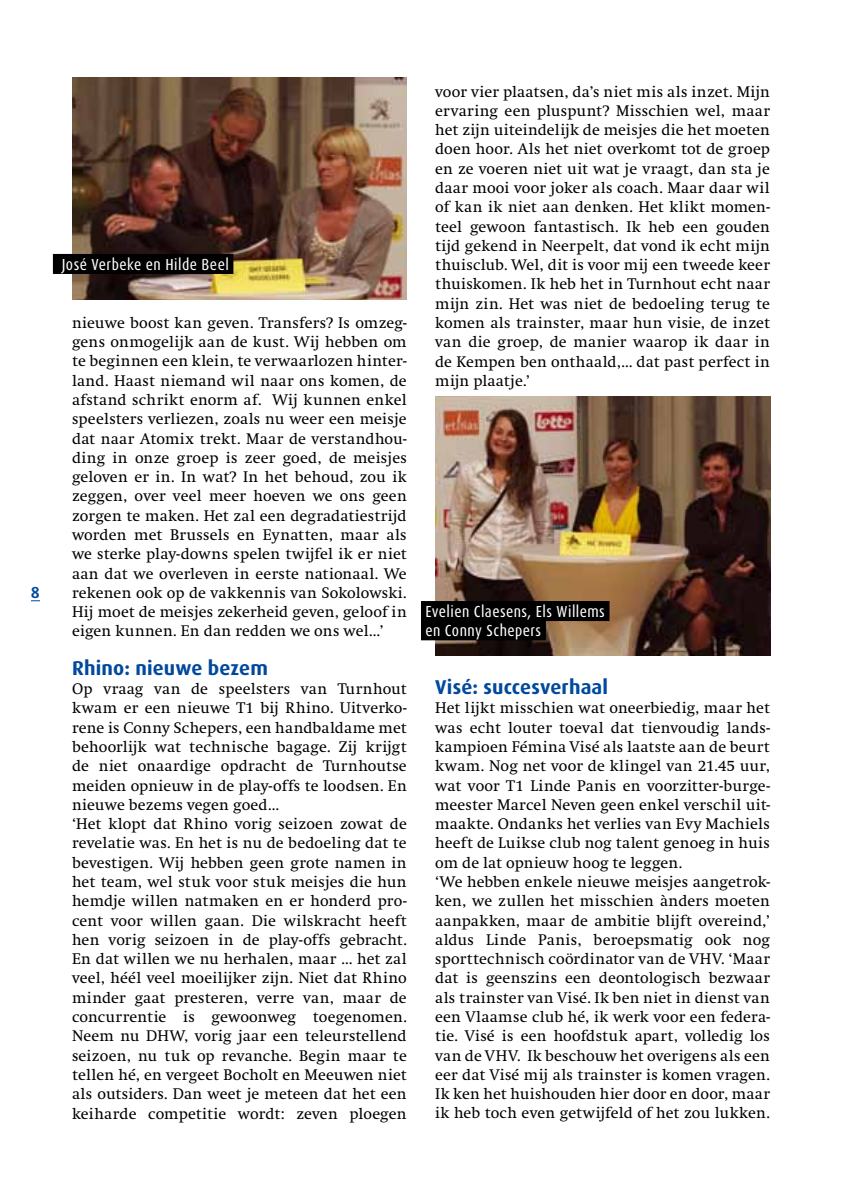
<style>
.page{position:relative;width:842px;height:1191px;background:#fff}
.page>*{position:absolute;margin:0;border:0;box-sizing:border-box;transform-origin:0 0}
.t1{font:700 20px "Dax";letter-spacing:.01em;color:#00499d}
.t2{font:16px/19.2px "Swift";letter-spacing:.01em;color:#000;text-align:justify}
.t3{font:16px/19.2px "Dax Condensed";letter-spacing:.025em;color:#fff}
.t4{font:700 16px "Dax";color:#00499d}
</style>
<div class="page">
<img style="left:72px;top:77px;width:335px;height:222px">
<div style="left:53px;top:254px;width:180px;height:20px;background:#000"></div>
<img style="left:435px;top:397px;width:336px;height:258px">
<div style="left:421px;top:601px;width:188px;height:20px;background:#000"></div>
<div style="left:421px;top:620px;width:125px;height:20px;background:#000"></div>
<p class="t4" style="left:31px;top:583px;width:11px">8</p>
<p class="t3" style="left:62px;top:255px;width:169px">José Verbeke en Hilde Beel</p>
<p class="t2" style="left:72px;top:313px;width:336px">nieuwe boost kan geven. Transfers? Is omzeg&shy;gens onmogelijk aan de kust. Wij hebben om te beginnen een klein, te verwaarlozen hinter&shy;land. Haast niemand wil naar ons komen, de afstand schrikt enorm af. Wij kunnen enkel speelsters verliezen, zoals nu weer een meisje dat naar Atomix trekt. Maar de verstandhou&shy;ding in onze groep is zeer goed, de meisjes geloven er in. In wat? In het behoud, zou ik zeggen, over veel meer hoeven we ons geen zorgen te maken. Het zal een degradatiestrijd worden met Brussels en Eynatten, maar als we sterke play-downs spelen twijfel ik er niet aan dat we overleven in eerste nationaal. We rekenen ook op de vakkennis van Sokolowski.<br>Hij moet de meisjes zekerheid geven, geloof in eigen kunnen. En dan redden we ons wel…’</p>
<p class="t1" style="left:72px;top:656px;width:197px">Rhino: nieuwe bezem</p>
<p class="t2" style="left:72px;top:679px;width:336px;text-align:left">Op vraag van de speelsters van Turnhout kwam er een nieuwe T1 bij Rhino. Uitverko&shy;rene is Conny Schepers, een handbaldame met behoorlijk wat technische bagage. Zij krijgt de niet onaardige opdracht de Turnhoutse meiden opnieuw in de play-offs te loodsen. En nieuwe bezems vegen goed…<br>‘Het klopt dat Rhino vorig seizoen zowat de revelatie was. En het is nu de bedoeling dat te bevestigen. Wij hebben geen grote namen in het team, wel stuk voor stuk meisjes die hun hemdje willen natmaken en er honderd pro&shy;cent voor willen gaan. Die wilskracht heeft hen vorig seizoen in de play-offs gebracht.<br>En dat willen we nu herhalen, maar … het zal veel, héél veel moeilijker zijn. Niet dat Rhino minder gaat presteren, verre van, maar de concurrentie is gewoonweg toegenomen.<br>Neem nu DHW, vorig jaar een teleurstellend seizoen, nu tuk op revanche. Begin maar te tellen hé, en vergeet Bocholt en Meeuwen niet als outsiders. Dan weet je meteen dat het een keiharde competitie wordt: zeven ploegen</p>
<p class="t2" style="left:435px;top:82px;width:336px">voor vier plaatsen, da’s niet mis als inzet. Mijn ervaring een pluspunt? Misschien wel, maar het zijn uiteindelijk de meisjes die het moeten doen hoor. Als het niet overkomt tot de groep en ze voeren niet uit wat je vraagt, dan sta je daar mooi voor joker als coach. Maar daar wil of kan ik niet aan denken. Het klikt momen&shy;teel gewoon fantastisch. Ik heb een gouden tijd gekend in Neerpelt, dat vond ik echt mijn thuisclub. Wel, dit is voor mij een tweede keer thuiskomen. Ik heb het in Turnhout echt naar mijn zin. Het was niet de bedoeling terug te komen als trainster, maar hun visie, de inzet van die groep, de manier waarop ik daar in de Kempen ben onthaald,… dat past perfect in mijn plaatje.’</p>
<p class="t3" style="left:425px;top:602px;width:181px">Evelien Claesens, Els Willems en Conny Schepers</p>
<p class="t1" style="left:435px;top:676px;width:175px">Visé: succesverhaal</p>
<p class="t2" style="left:435px;top:699px;width:336px;text-align:left">Het lijkt misschien wat oneerbiedig, maar het was echt louter toeval dat tienvoudig lands&shy;kampioen Fémina Visé als laatste aan de beurt kwam. Nog net voor de klingel van 21.45 uur, wat voor T1 Linde Panis en voorzitter-burge&shy;meester Marcel Neven geen enkel verschil uit&shy;maakte. Ondanks het verlies van Evy Machiels heeft de Luikse club nog talent genoeg in huis om de lat opnieuw hoog te leggen.<br>‘We hebben enkele nieuwe meisjes aangetrok&shy;ken, we zullen het misschien ànders moeten aanpakken, maar de ambitie blijft overeind,’ aldus Linde Panis, beroepsmatig ook nog sporttechnisch coördinator van de VHV. ‘Maar dat is geenszins een deontologisch bezwaar als trainster van Visé. Ik ben niet in dienst van een Vlaamse club hé, ik werk voor een federa&shy;tie. Visé is een hoofdstuk apart, volledig los van de VHV. Ik beschouw het overigens als een eer dat Visé mij als trainster is komen vragen.<br>Ik ken het huishouden hier door en door, maar ik heb toch even getwijfeld of het zou lukken.</p>
</div>
